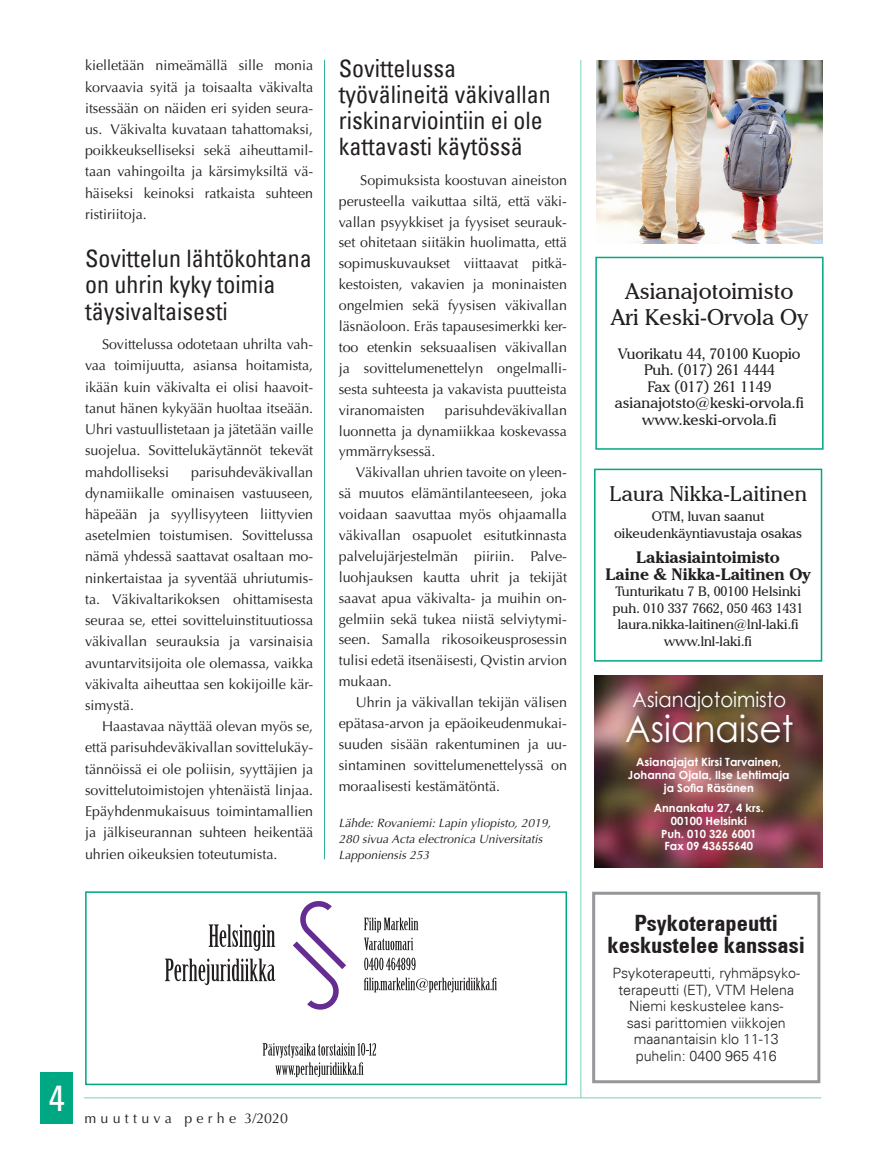
<style>
.page{position:relative;width:893px;height:1149px;background:#fff}
.page>*{position:absolute;margin:0;border:0;box-sizing:border-box;transform-origin:0 0}
.t1{font:36.75px "Century Gothic";color:#fff;scale:.94 1}
.muuttuva{font:condensed 36px "Univers";color:#fff}
.otsikko-h2{font:condensed 24px/26.1px "Univers";color:#231f20}
.leipisleft-ilman_sis{font:700 condensed 22.5px/22.5px "Univers 67";color:#231f20;text-align:center}
.t2{font:22.5px "Cheltenham IT Cby BT";color:#231f20}
.t3{font:21px "Cheltenham IT Cby BT";color:#231f20}
.t4{font:20.7px "Century Gothic";color:#fff;scale:.94 1}
.t5{font:700 16.5px/16.5px "Cheltenham IT Cby BT";color:#231f20;text-align:center}
.t6{font:15px "Cheltenham IT Cby BT";color:#231f20}
.t7{font:14.25px/21.1px "Optima";color:#231f20;text-align:justify}
.leipisleft-ilman_sis-2{font:300 14.25px/16.5px "Univers";color:#231f20;text-align:center}
.t8{font:14.25px "Optima";letter-spacing:.3em;color:#231f20}
.t9{font:13.5px/16.5px "Cheltenham IT Cby BT";color:#231f20;text-align:center}
.kuvateksti{font:italic 12px/15.6px "Optima";color:#231f20}
.t10{font:700 11.25px/12.6px "Century Gothic";color:#fff;text-align:center}
</style>
<div class="page">
<div style="left:40px;top:1071px;width:33px;height:52px;background:#00a783"></div>
<hr style="left:82px;top:1095px;width:741px;height:3px;background:#231f20;opacity:.08">
<hr style="left:324px;top:59px;width:3px;height:27px;background:#fff;opacity:.63">
<hr style="left:324px;top:71px;width:3px;height:789px;background:#231f20;opacity:.08">
<div style="left:592px;top:891px;width:228px;height:191px;border:3px solid #95979a"></div>
<svg style="left:209px;top:924px;width:66px;height:26px"></svg>
<svg style="left:165px;top:958px;width:110px;height:26px"></svg>
<svg style="left:364px;top:917px;width:54px;height:32px"></svg>
<svg style="left:364px;top:957px;width:52px;height:12px"></svg>
<svg style="left:364px;top:977px;width:133px;height:15px"></svg>
<svg style="left:293px;top:901px;width:53px;height:109px"></svg>
<svg style="left:263px;top:1043px;width:113px;height:33px"></svg>
<div style="left:85px;top:891px;width:482px;height:193px;border:2px solid #00a783"></div>
<hr style="left:580px;top:58px;width:3px;height:27px;background:#fff;opacity:.63">
<hr style="left:580px;top:71px;width:3px;height:1027px;background:#231f20;opacity:.08">
<img style="left:594px;top:675px;width:228px;height:192px">
<div style="left:625px;top:691px;width:175px;height:58px;background:#231f20;opacity:.47"></div>
<div style="left:594px;top:468px;width:228px;height:193px;border:2px solid #00a783"></div>
<div style="left:595px;top:256px;width:229px;height:193px;border:2px solid #00a783"></div>
<img style="left:596px;top:60px;width:226px;height:183px">
<p class="t7" style="left:85px;top:55px;width:230px">kielletään nimeämällä sille monia korvaavia syitä ja toisaalta väkivalta itsessään on näiden eri syiden seura&shy;us. Väkivalta kuvataan tahattomaksi, poikkeukselliseksi sekä aiheuttamil&shy;taan vahingoilta ja kärsimyksiltä vä&shy;häiseksi keinoksi ratkaista suhteen ristiriitoja.</p>
<p class="otsikko-h2" style="left:85px;top:244px;width:228px">Sovittelun lähtökohtana on uhrin kyky toimia täysivaltaisesti</p>
<p class="t7" style="left:85px;top:334px;width:230px;text-indent:17px">Sovittelussa odotetaan uhrilta vah&shy;vaa toimijuutta, asiansa hoitamista, ikään kuin väkivalta ei olisi haavoit&shy;tanut hänen kykyään huoltaa itseään.<br>Uhri vastuullistetaan ja jätetään vaille suojelua. Sovittelukäytännöt tekevät mahdolliseksi</p>
<p class="t7" style="left:85px;top:461px;width:230px;text-indent:106px">parisuhdeväkivallan dynamiikalle ominaisen vastuuseen, häpeään ja syyllisyyteen liittyvien asetelmien toistumisen. Sovittelussa nämä yhdessä saattavat osaltaan mo&shy;ninkertaistaa ja syventää uhriutumis&shy;ta. Väkivaltarikoksen ohittamisesta seuraa se, ettei sovitteluinstituutiossa väkivallan seurauksia ja varsinaisia avuntarvitsijoita ole olemassa, vaikka väkivalta aiheuttaa sen kokijoille kär&shy;simystä.</p>
<p class="t7" style="left:85px;top:715px;width:230px;text-indent:17px">Haastavaa näyttää olevan myös se, että parisuhdeväkivallan sovittelukäy&shy;tännöissä ei ole poliisin, syyttäjien ja sovittelutoimistojen yhtenäistä linjaa.<br>Epäyhdenmukaisuus toimintamallien ja jälkiseurannan suhteen heikentää uhrien oikeuksien toteutumista.</p>
<p class="otsikko-h2" style="left:339px;top:55px;width:213px">Sovittelussa työvälineitä väkivallan riskinarviointiin ei ole kattavasti käytössä</p>
<p class="t7" style="left:339px;top:170px;width:230px;text-indent:22px">Sopimuksista koostuvan aineiston perusteella vaikuttaa siltä, että väki&shy;vallan psyykkiset ja fyysiset seurauk&shy;set ohitetaan siitäkin huolimatta, että sopimuskuvaukset viittaavat pitkä&shy;kestoisten, vakavien ja moninaisten ongelmien sekä fyysisen väkivallan läsnäoloon. Eräs tapausesimerkki ker&shy;too etenkin seksuaalisen väkivallan ja sovittelumenettelyn ongelmalli&shy;sesta suhteesta ja vakavista puutteista viranomaisten</p>
<p class="t7" style="left:339px;top:399px;width:230px;text-indent:106px">parisuhdeväkivallan luonnetta ja dynamiikkaa koskevassa ymmärryksessä.</p>
<p class="t7" style="left:339px;top:462px;width:230px;text-indent:17px">Väkivallan uhrien tavoite on yleen&shy;sä muutos elämäntilanteeseen, joka voidaan saavuttaa myös ohjaamalla väkivallan osapuolet esitutkinnasta palvelujärjestelmän piiriin. Palve&shy;luohjauksen kautta uhrit ja tekijät saavat apua väkivalta- ja muihin on&shy;gelmiin sekä tukea niistä selviytymi&shy;seen. Samalla rikosoikeusprosessin tulisi edetä itsenäisesti, Qvistin arvion mukaan.</p>
<p class="t7" style="left:339px;top:692px;width:230px;text-indent:17px">Uhrin ja väkivallan tekijän välisen epätasa-arvon ja epäoikeudenmukai&shy;suuden sisään rakentuminen ja uu&shy;sintaminen sovittelumenettelyssä on moraalisesti kestämätöntä.</p>
<p class="kuvateksti" style="left:339px;top:815px;width:214px">Lähde: Rovaniemi: Lapin yliopisto, 2019,<br>280 sivua Acta electronica Universitatis<br>Lapponiensis 253</p>
<p class="muuttuva" style="left:49px;top:1074px;width:17px">4</p>
<p class="t8" style="left:84px;top:1109px;width:205px">muuttuva perhe 3/2020</p>
<p class="t2" style="left:625px;top:276px;width:169px">Asianajotoimisto</p>
<p class="t2" style="left:611px;top:303px;width:198px">Ari Keski-Orvola Oy</p>
<p class="t6" style="left:618px;top:344px;width:184px">Vuorikatu 44, 70100 Kuopio</p>
<p class="t6" style="left:644px;top:360px;width:132px">Puh. (017) 261 4444</p>
<p class="t6" style="left:647px;top:377px;width:125px">Fax (017) 261 1149</p>
<p class="t6" style="left:615px;top:393px;width:191px">asianajotsto@keski-orvola.fi</p>
<p class="t6" style="left:642px;top:410px;width:136px">www.keski-orvola.fi</p>
<p class="t3" style="left:609px;top:480px;width:199px">Laura Nikka-Laitinen</p>
<p class="t9" style="left:614px;top:508px;width:190px">OTM, luvan saanut oikeudenkäyntiavustaja osakas</p>
<p class="t5" style="left:606px;top:548px;width:207px">Lakiasiaintoimisto<br>Laine &amp; Nikka-Laitinen Oy</p>
<p class="t9" style="left:615px;top:582px;width:187px">Tunturikatu 7 B, 00100 Helsinki</p>
<p class="t9" style="left:613px;top:599px;width:192px">puh. 010 337 7662, 050 463 1431</p>
<p class="t9" style="left:618px;top:615px;width:182px">laura.nikka-laitinen@lnl-laki.fi</p>
<p class="t9" style="left:664px;top:632px;width:89px">www.lnl-laki.fi</p>
<p class="t4" style="left:633px;top:687px;width:165px">Asianajotoimisto</p>
<p class="t1" style="left:625px;top:706px;width:181px">Asianaiset</p>
<p class="t10" style="left:628px;top:755px;width:163px">Asianajajat Kirsi Tarvainen,<br>Johanna Ojala, Ilse Lehtimaja ja Sofia Räsänen</p>
<p class="t10" style="left:654px;top:801px;width:111px">Annankatu 27, 4 krs.</p>
<p class="t10" style="left:671px;top:814px;width:77px">00100 Helsinki</p>
<p class="t10" style="left:661px;top:826px;width:97px">Puh. 010 326 6001</p>
<p class="t10" style="left:665px;top:839px;width:90px">Fax 09 43655640</p>
<p class="leipisleft-ilman_sis" style="left:607px;top:910px;width:199px">Psykoterapeutti keskustelee kanssasi</p>
<p class="leipisleft-ilman_sis-2" style="left:612px;top:964px;width:189px">Psykoterapeutti, ryhmäpsyko&shy;terapeutti (ET), VTM Helena<br>Niemi keskustelee kans-<br>sasi parittomien viikkojen maanantaisin klo 11-13 puhelin: 0400 965 416</p>
</div>
